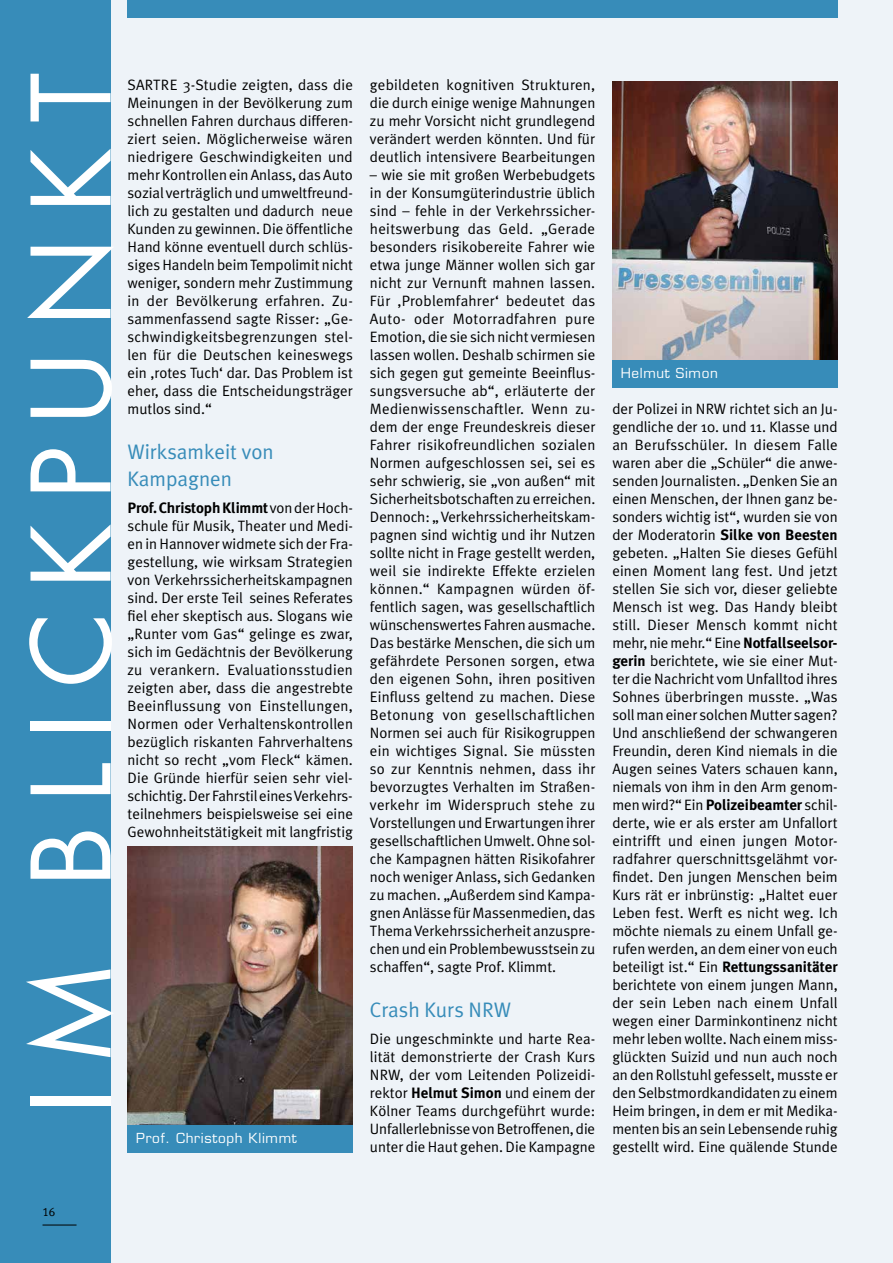
<style>
.page{position:relative;width:893px;height:1263px;background:#eef3f8}
.page>*{position:absolute;margin:0;border:0;box-sizing:border-box;transform-origin:0 0}
.t1{font:120px "Futura T";letter-spacing:.175em;color:#fff}
.t2{font:21px/27px "Meta Plus Normal";color:#378cb9}
.t3{font:15px/18px "Meta Plus Normal";color:#000;text-align:justify}
.t4{font:700 15px "Meta Plus";letter-spacing:-.01em;color:#000}
.t5{font:13.5px "Eurostile";letter-spacing:.05em;color:#fff}
.t6{font:12px "Meta Plus Normal Caps";color:#000}
.s1{font-family:"Meta Plus Normal";font-weight:400}
.s2{font-family:"Meta Plus";font-weight:700}
</style>
<div class="page">
<div style="left:128px;top:0;width:710px;height:17px;background:#378cb9"></div>
<div style="left:0;top:0;width:111px;height:1263px;background:#378cb9"></div>
<img style="left:128px;top:846px;width:225px;height:279px">
<img style="left:612px;top:81px;width:226px;height:279px">
<div style="left:128px;top:1125px;width:225px;height:27px;background:#378cb9"></div>
<div style="left:612px;top:360px;width:226px;height:27px;background:#378cb9"></div>
<hr style="left:43px;top:1225px;width:34px;height:1px;background:#000">
<h1 class="t1" style="left:1px;top:1115px;width:1045px;rotate:-90deg">IM BLi ckpun kt</h1>
<p class="t3" style="left:128px;top:76px;width:227px">SARTRE 3-Studie zeigten, dass die Meinungen in der Bevölkerung zum schnellen Fahren durchaus differen&shy;ziert seien. Möglicherweise wären niedrigere Geschwindigkeiten und mehr Kontrollen ein Anlass, das Auto sozial verträglich und umweltfreund&shy;lich zu gestalten und dadurch neue Kunden zu gewinnen. Die öffentliche Hand könne eventuell durch schlüs&shy;siges Handeln beim Tempolimit nicht weniger, sondern mehr Zustimmung in der Bevölkerung erfahren. Zu&shy;sammenfassend sagte Risser: „Ge&shy;schwindigkeitsbegrenzungen stel&shy;len für die Deutschen keineswegs ein ‚rotes Tuch‘ dar. Das Problem ist eher, dass die Entscheidungsträger mutlos sind.“</p>
<h2 class="t2" style="left:128px;top:438px;width:148px">Wirksamkeit von<br>Kampagnen</h2>
<p class="t4" style="left:128px;top:499px;width:227px">Prof. Christoph Klimmt <span class="s1">von der Hoch-</span></p>
<p class="t3" style="left:128px;top:517px;width:227px">schule für Musik, Theater und Medi&shy;en in Hannover widmete sich der Fra&shy;gestellung, wie wirksam Strategien von Verkehrssicherheitskampagnen sind. Der erste Teil seines Referates fiel eher skeptisch aus. Slogans wie „Runter vom Gas“ gelinge es zwar, sich im Gedächtnis der Bevölkerung zu verankern. Evaluationsstudien zeigten aber, dass die angestrebte Beeinflussung von Einstellungen, Normen oder Verhaltenskontrollen bezüglich riskanten Fahrverhaltens nicht so recht „vom Fleck“ kämen.<br>Die Gründe hierfür seien sehr viel&shy;schichtig. Der Fahrstil eines Verkehrs&shy;teilnehmers beispielsweise sei eine Gewohnheitstätigkeit mit langfristig</p>
<p class="t5" style="left:136px;top:1130px;width:162px">Prof. Christoph Klimmt</p>
<p class="t3" style="left:370px;top:76px;width:227px">gebildeten kognitiven Strukturen, die durch einige wenige Mahnungen zu mehr Vorsicht nicht grundlegend verändert werden könnten. Und für deutlich intensivere Bearbeitungen</p>
<p class="t3" style="left:370px;top:166px;width:227px">– wie sie mit großen Werbebudgets in der Konsumgüterindustrie üblich sind – fehle in der Verkehrssicher&shy;heitswerbung das Geld. „Gerade besonders risikobereite Fahrer wie etwa junge Männer wollen sich gar nicht zur Vernunft mahnen lassen.<br>Für ,Problemfahrer‘ bedeutet das Auto- oder Motorradfahren pure Emotion, die sie sich nicht vermiesen lassen wollen. Deshalb schirmen sie sich gegen gut gemeinte Beeinflus&shy;sungsversuche ab“, erläuterte der Medienwissenschaftler. Wenn zu&shy;dem der enge Freundeskreis dieser Fahrer risikofreundlichen sozialen Normen aufgeschlossen sei, sei es sehr schwierig, sie „von außen“ mit Sicherheitsbotschaften zu erreichen.<br>Dennoch: „ Verkehrssicherheitskam&shy;pagnen sind wichtig und ihr Nutzen sollte nicht in Frage gestellt werden, weil sie indirekte Effekte erzielen können.“ Kampagnen würden öf&shy;fentlich sagen, was gesellschaftlich wünschenswertes Fahren ausmache.<br>Das bestärke Menschen, die sich um gefährdete Personen sorgen, etwa den eigenen Sohn, ihren positiven Einfluss geltend zu machen. Diese Betonung von gesellschaftlichen Normen sei auch für Risikogruppen ein wichtiges Signal. Sie müssten so zur Kenntnis nehmen, dass ihr bevorzugtes Verhalten im Straßen&shy;verkehr im Widerspruch stehe zu Vorstellungen und Erwartungen ihrer gesellschaftlichen Umwelt. Ohne sol&shy;che Kampagnen hätten Risikofahrer noch weniger Anlass, sich Gedanken zu machen. „Außerdem sind Kampa&shy;gnen Anlässe für Massenmedien, das Thema Verkehrssicherheit anzuspre&shy;chen und ein Problembewusstsein zu schaffen“, sagte Prof. Klimmt.</p>
<h2 class="t2" style="left:370px;top:996px;width:143px">Crash Kurs NRW</h2>
<p class="t3" style="left:370px;top:1030px;width:227px">Die ungeschminkte und harte Rea&shy;lität demonstrierte der Crash Kurs NRW, der vom Leitenden Polizeidi&shy;rektor <span class="s2">Helmut Simon</span> und einem der Kölner Teams durchgeführt wurde:<br>Unfallerlebnisse von Betroffenen, die unter die Haut gehen. Die Kampagne</p>
<p class="t5" style="left:621px;top:365px;width:99px">Helmut Simon</p>
<p class="t3" style="left:612px;top:400px;width:227px">der Polizei in NRW richtet sich an Ju&shy;gendliche der 10. und 11. Klasse und an Berufsschüler. In diesem Falle waren aber die „Schüler“ die anwe&shy;senden Journalisten. „Denken Sie an einen Menschen, der Ihnen ganz be&shy;sonders wichtig ist“, wurden sie von</p>
<p class="t4" style="left:612px;top:526px;width:227px"><span class="s1">der Moderatorin</span> Silke von Beesten</p>
<p class="t3" style="left:612px;top:544px;width:227px">gebeten. „Halten Sie dieses Gefühl einen Moment lang fest. Und jetzt stellen Sie sich vor, dieser geliebte Mensch ist weg. Das Handy bleibt still. Dieser Mensch kommt nicht mehr, nie mehr.“ Eine <span class="s2">Notfallseelsor&shy;gerin</span> berichtete, wie sie einer Mut&shy;ter die Nachricht vom Unfalltod ihres Sohnes überbringen musste. „Was soll man einer solchen Mutter sagen?<br>Und anschließend der schwangeren Freundin, deren Kind niemals in die Augen seines Vaters schauen kann, niemals von ihm in den Arm genom&shy;men wird?“ Ein <span class="s2">Polizeibeamter</span> schil&shy;derte, wie er als erster am Unfallort eintrifft und einen jungen Motor&shy;radfahrer querschnittsgelähmt vor&shy;findet. Den jungen Menschen beim Kurs rät er inbrünstig: „Haltet euer Leben fest. Werft es nicht weg. Ich möchte niemals zu einem Unfall ge&shy;rufen werden, an dem einer von euch beteiligt ist.“ Ein <span class="s2">Rettungssanitäter </span>berichtete von einem jungen Mann, der sein Leben nach einem Unfall wegen einer Darminkontinenz nicht mehr leben wollte. Nach einem miss&shy;glückten Suizid und nun auch noch an den Rollstuhl gefesselt, musste er den Selbstmordkandidaten zu einem Heim bringen, in dem er mit Medika&shy;menten bis an sein Lebensende ruhig gestellt wird. Eine quälende Stunde</p>
<p class="t6" style="left:43px;top:1204px;width:14px">16</p>
</div>
